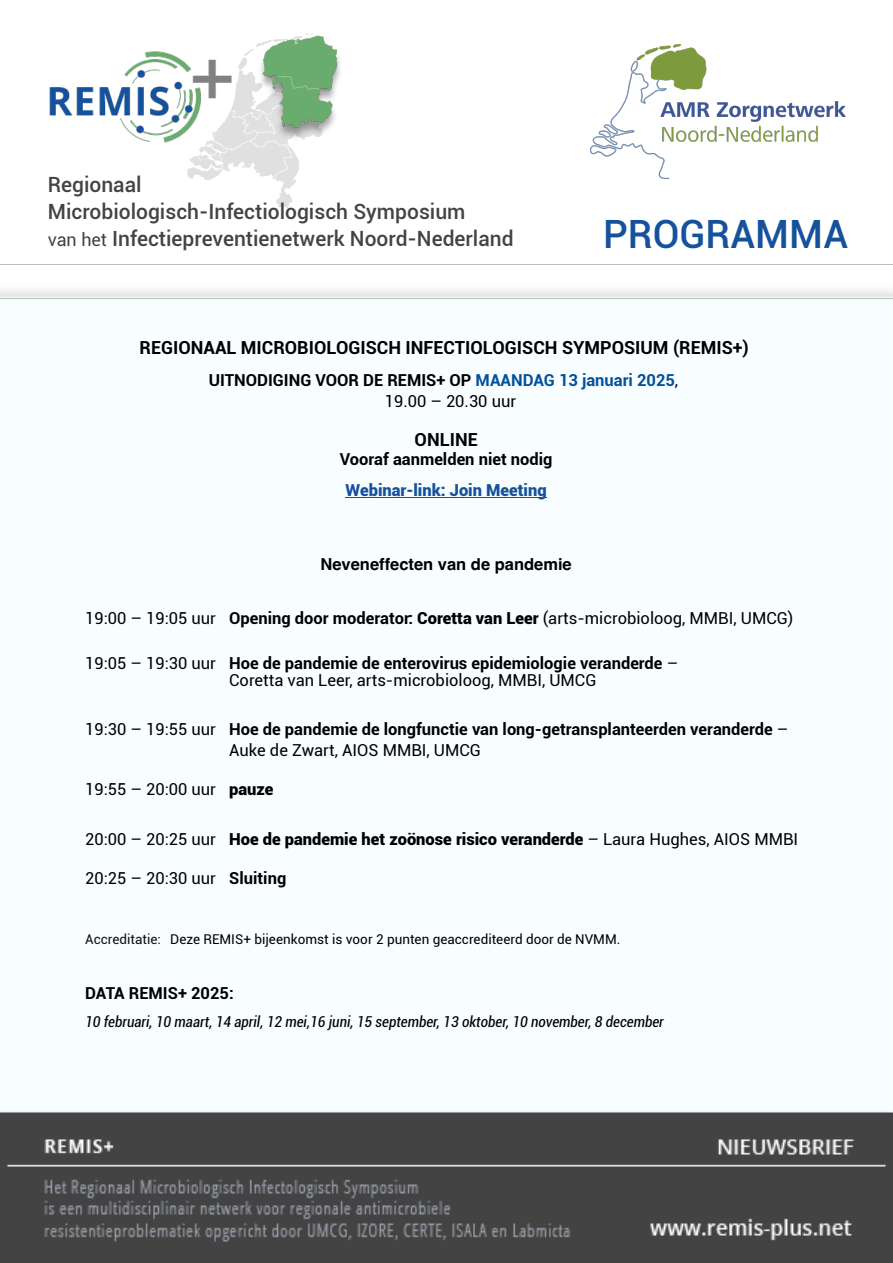
<style>
.page{position:relative;width:893px;height:1263px;background:#fff}
.page>*{position:absolute;margin:0;border:0;box-sizing:border-box;transform-origin:0 0}
.t1{font:500 39px "Roboto";color:#16529c}
.t2{font:500 21px/27px "Roboto";color:#434343}
.t3{font:700 18px "Roboto";color:#000}
.t4{font:16.5px/16.5px "Roboto";color:#000}
.t5{font:700 16.5px/21px "Roboto";color:#000}
.t6{font:900 16.5px "Roboto";color:#000}
.t7{font:700 16.5px "Helvetica";color:#000}
.t8{font:900 16.5px "Roboto";color:#16529c}
.t9{font:italic condensed 15px "Roboto";color:#000}
.t10{font:13.5px "Roboto";color:#000}
.s1{font-weight:400;font-size:18px}
.s2{color:#03519b}
.s3{font-weight:400}
.s4{font-weight:700}
.s5{font-weight:900}
.s6{color:#111}
</style>
<div class="page">
<div style="left:0;top:298px;width:893px;height:965px;background:#f8fdff"></div>
<img style="left:0;top:1112px;width:893px;height:151px">
<img style="left:49px;top:51px;width:138px;height:92px">
<img style="left:187px;top:33px;width:133px;height:175px">
<img style="left:258px;top:37px;width:82px;height:104px">
<img style="left:263px;top:36px;width:74px;height:93px">
<img style="left:277px;top:75px;width:43px;height:15px">
<img style="left:591px;top:44px;width:255px;height:135px">
<hr style="left:346px;top:497px;width:201px;height:1px;background:#16529c">
<p class="t2" style="left:48px;top:173px;width:467px">Regionaal<br>Microbiologisch-Infectiologisch Symposium<br><span class="s1">van het</span> Infectiepreventienetwerk Noord-Nederland</p>
<h1 class="t1" style="left:603px;top:218px;width:247px">PROGRAMMA</h1>
<p class="t3" style="left:140px;top:340px;width:611px">REGIONAAL MICROBIOLOGISCH INFECTIOLOGISCH SYMPOSIUM (REMIS+)</p>
<p class="t5" style="left:385px;top:371px;width:295px;text-indent:-176px">UITNODIGING VOOR DE REMIS+ OP <span class="s2">MAANDAG 13 januari 2025</span><span class="s3">,<br>19.00 – 20.30 uur</span></p>
<p class="t3" style="left:415px;top:432px;width:65px">ONLINE</p>
<p class="t5" style="left:340px;top:450px;width:214px">Vooraf aanmelden niet nodig</p>
<p class="t8" style="left:346px;top:484px;width:203px">Webinar-link: Join Meeting</p>
<p class="t7" style="left:321px;top:558px;width:253px">Neveneffecten van de pandemie</p>
<p class="t4" style="left:85px;top:612px;width:710px">19:00 – 19:05 uur <span class="s4">Opening door moderator:</span> <span class="s5">Coretta van Leer</span> (arts-microbioloog, MMBI, UMCG)</p>
<p class="t4" style="left:229px;top:657px;width:450px;text-indent:-144px">19:05 – 19:30 uur <span class="s4">Hoe de pandemie de enterovirus epidemiologie veranderde</span> –<br>Coretta van Leer, arts-microbioloog, MMBI, UMCG</p>
<p class="t5" style="left:229px;top:720px;width:560px;text-indent:-144px"><span class="s3">19:30 – 19:55 uur</span> Hoe de pandemie de longfunctie van long-getransplanteerden veranderde <span class="s3">–<br>Auke de Zwart, AIOS MMBI, UMCG</span></p>
<p class="t4" style="left:85px;top:783px;width:190px">19:55 – 20:00 uur <span class="s5">pauze</span></p>
<p class="t6" style="left:85px;top:832px;width:714px"><span class="s3">20:00 – 20:25 uur</span> Hoe de pandemie het zoönose risico veranderde <span class="s3">– Laura Hughes, AIOS MMBI</span></p>
<p class="t4" style="left:85px;top:871px;width:203px">20:25 – 20:30 uur <span class="s4">Sluiting</span></p>
<p class="t10" style="left:85px;top:933px;width:537px"><span class="s6">Accreditatie:</span> Deze REMIS+ bijeenkomst is voor 2 punten geaccrediteerd door de NVMM.</p>
<p class="t5" style="left:85px;top:984px;width:150px">DATA REMIS+ 2025:</p>
<p class="t9" style="left:85px;top:1016px;width:580px">10 februari, 10 maart, 14 april, 12 mei,16 juni, 15 september, 13 oktober, 10 november, 8 december</p>
</div>
